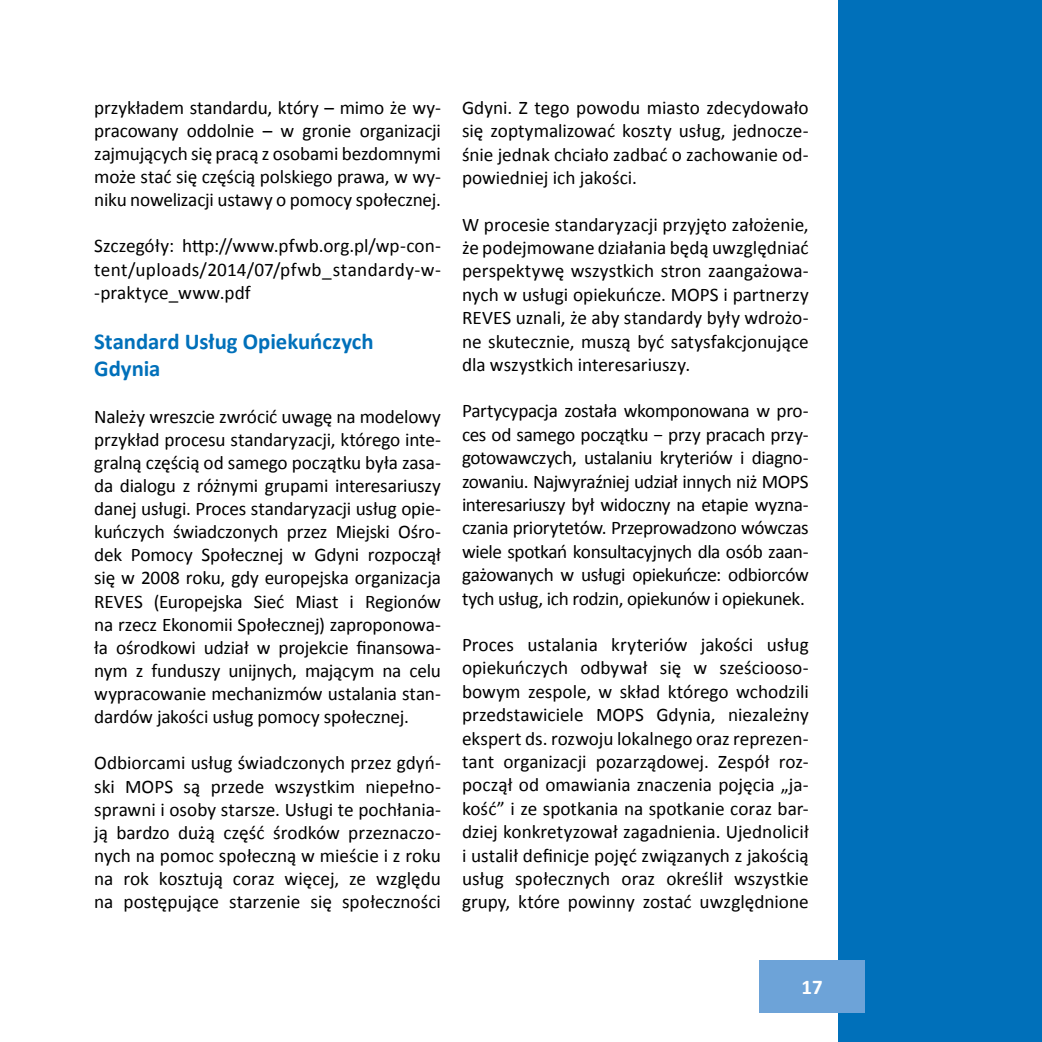
<style>
.page{position:relative;width:1042px;height:1042px;background:#fff}
.page>*{position:absolute;margin:0;border:0;box-sizing:border-box;transform-origin:0 0}
.t1{font:700 22.75px/27.3px "Calibri";color:#0070ba}
.t2{font:700 21px "Calibri";color:#fff}
.t3{font:19.25px/23.4px "Calibri";letter-spacing:-.005em;color:#000;text-align:justify}
</style>
<div class="page">
<div style="left:838px;top:0;width:204px;height:1042px;background:#0070ba"></div>
<div style="left:759px;top:960px;width:106px;height:52px;background:#6da3d8"></div>
<p class="t3" style="left:94px;top:95px;width:348px">przykładem standardu, który – mimo że wy&shy;pracowany oddolnie – w gronie organizacji zajmujących się pracą z osobami bezdomnymi może stać się częścią polskiego prawa, w wy&shy;niku nowelizacji ustawy o pomocy społecznej.</p>
<p class="t3" style="left:94px;top:234px;width:348px">Szczegóły: http://www.pfwb.org.pl/wp-con&shy;tent/uploads/2014/07/pfwb_standardy-w--praktyce_www.pdf</p>
<p class="t1" style="left:94px;top:327px;width:281px">Standard Usług Opiekuńczych<br>Gdynia</p>
<p class="t3" style="left:94px;top:404px;width:348px">Należy wreszcie zwrócić uwagę na modelowy przykład procesu standaryzacji, którego inte&shy;gralną częścią od samego początku była zasa&shy;da dialogu z różnymi grupami interesariuszy danej usługi. Proces standaryzacji usług opie&shy;kuńczych świadczonych przez Miejski Ośro&shy;dek Pomocy Społecznej w Gdyni rozpoczął się w 2008 roku, gdy europejska organizacja REVES (Europejska Sieć Miast i Regionów na rzecz Ekonomii Społecznej) zaproponowa&shy;ła ośrodkowi udział w projekcie finansowa&shy;nym z funduszy unijnych, mającym na celu wypracowanie mechanizmów ustalania stan&shy;dardów jakości usług pomocy społecznej.</p>
<p class="t3" style="left:94px;top:751px;width:348px">Odbiorcami usług świadczonych przez gdyń&shy;ski MOPS są przede wszystkim niepełno&shy;sprawni i osoby starsze. Usługi te pochłania&shy;ją bardzo dużą część środków przeznaczo&shy;nych na pomoc społeczną w mieście i z roku na rok kosztują coraz więcej, ze względu na postępujące starzenie się społeczności</p>
<p class="t3" style="left:462px;top:95px;width:348px">Gdyni. Z tego powodu miasto zdecydowało się zoptymalizować koszty usług, jednocze&shy;śnie jednak chciało zadbać o zachowanie od&shy;powiedniej ich jakości.</p>
<p class="t3" style="left:462px;top:212px;width:348px">W procesie standaryzacji przyjęto założenie, że podejmowane działania będą uwzględniać perspektywę wszystkich stron zaangażowa&shy;nych w usługi opiekuńcze. MOPS i partnerzy REVES uznali, że aby standardy były wdrożo&shy;ne skutecznie, muszą być satysfakcjonujące dla wszystkich interesariuszy.</p>
<p class="t3" style="left:462px;top:399px;width:348px">Partycypacja została wkomponowana w pro&shy;ces od samego początku − przy pracach przy&shy;gotowawczych, ustalaniu kryteriów i diagno&shy;zowaniu. Najwyraźniej udział innych niż MOPS interesariuszy był widoczny na etapie wyzna&shy;czania priorytetów. Przeprowadzono wówczas wiele spotkań konsultacyjnych dla osób zaan&shy;gażowanych w usługi opiekuńcze: odbiorców tych usług, ich rodzin, opiekunów i opiekunek.</p>
<p class="t3" style="left:462px;top:632px;width:348px">Proces ustalania kryteriów jakości usług opiekuńczych odbywał się w sześciooso&shy;bowym zespole, w skład którego wchodzili przedstawiciele MOPS Gdynia, niezależny ekspert ds. rozwoju lokalnego oraz reprezen&shy;tant organizacji pozarządowej. Zespół roz&shy;począł od omawiania znaczenia pojęcia „ja&shy;kość” i ze spotkania na spotkanie coraz bar&shy;dziej konkretyzował zagadnienia. Ujednolicił i ustalił definicje pojęć związanych z jakością usług społecznych oraz określił wszystkie grupy, które powinny zostać uwzględnione</p>
<p class="t2" style="left:801px;top:972px;width:23px">17</p>
</div>
